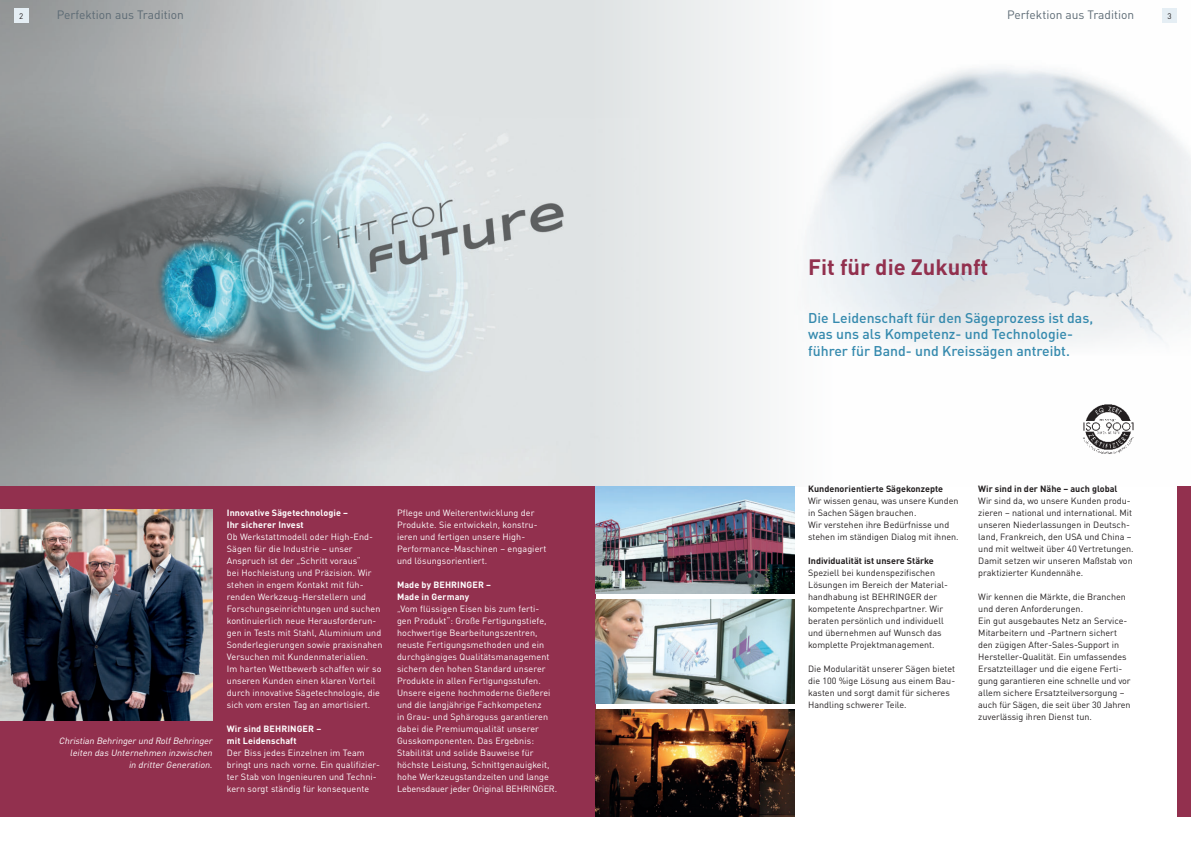
<style>
.page{position:relative;width:1191px;height:842px;background:#fff}
.page>*{position:absolute;margin:0;border:0;box-sizing:border-box;transform-origin:0 0}
.t1{font:700 22px "DIN Pro";color:#92304e}
.t2{font:500 14px/16px "DIN Pro";color:#358aae}
.t3{font:12px "DIN Pro";color:#5c6a74}
.t4{font:9px/12px "DIN Pro";letter-spacing:.01em;color:#fff}
.t5{font:9px/12px "DIN Pro";color:#231f20}
.t6{font:700 9px/12px "DIN Pro";letter-spacing:.01em;color:#fff}
.t7{font:700 9px "DIN Pro";color:#231f20}
.t8{font:italic 9px/12px "DIN Pro";color:#fff;text-align:right}
.t9{font:8px "DIN Pro";color:#231f20}
</style>
<div class="page">
<img style="left:0;top:0;width:1190px;height:486px">
<div style="left:0;top:486px;width:595px;height:330px;background:#92304e"></div>
<img style="left:0;top:510px;width:213px;height:210px">
<div style="left:1177px;top:486px;width:14px;height:330px;background:#92304e"></div>
<div style="left:14px;top:9px;width:14px;height:14px;background:#e5eef4"></div>
<div style="left:1162px;top:9px;width:14px;height:14px;background:#e5eef4"></div>
<img style="left:595px;top:486px;width:199px;height:108px">
<img style="left:595px;top:600px;width:199px;height:103px">
<img style="left:595px;top:709px;width:199px;height:107px">
<img style="left:1080px;top:402px;width:54px;height:53px">
<h3 class="t3" style="left:57px;top:9px;width:129px">Perfektion aus Tradition</h3>
<h3 class="t3" style="left:1007px;top:9px;width:129px">Perfektion aus Tradition</h3>
<p class="t9" style="left:19px;top:12px;width:6px">2</p>
<p class="t9" style="left:1167px;top:12px;width:6px">3</p>
<h1 class="t1" style="left:808px;top:257px;width:182px">Fit für die Zukunft</h1>
<p class="t8" style="left:59px;top:735px;width:157px">Christian Behringer und RolfBehringer leiten das Unternehmen inzwischen in dritter Generation.</p>
<p class="t6" style="left:227px;top:507px;width:123px">Innovative Sägetechnologie –<br>Ihr sicherer Invest</p>
<p class="t4" style="left:227px;top:531px;width:157px">Ob Werkstattmodell oder High-End-Sägen für die Industrie – unser Anspruch ist der „Schritt voraus“<br>bei Hochleistung und Präzision. Wir stehen in engem Kontakt mit füh&shy;renden Werkzeug-Herstellern und Forschungseinrichtungen und suchen kontinuierlich neue Herausforderun&shy;gen in Tests mit Stahl, Aluminium und Sonderlegierungen sowie praxisnahen Versuchen mit Kundenmaterialien.<br>Im harten Wettbewerb schaffen wir so unseren Kunden einen klaren Vorteil durch innovative Sägetechnologie, die sich vom ersten Tag an amortisiert.</p>
<p class="t6" style="left:227px;top:723px;width:96px">Wir sind BEHRINGER – mit Leidenschaft</p>
<p class="t4" style="left:227px;top:747px;width:155px">Der Biss jedes Einzelnen im Team bringt uns nach vorne. Ein qualifizier&shy;ter Stab von Ingenieuren und Techni&shy;kern sorgt ständig für konsequente</p>
<p class="t4" style="left:397px;top:507px;width:151px">Pflege und Weiterentwicklung der<br>Produkte. Sie entwickeln, konstru&shy;ieren und fertigen unsere High-<br>Performance-Maschinen – engagiert und lösungsorientiert.</p>
<p class="t6" style="left:397px;top:579px;width:96px">Made by BEHRINGER –<br>Made in Germany</p>
<p class="t4" style="left:397px;top:603px;width:162px">„Vom flüssigen Eisen bis zum ferti-<br>gen Produkt“: Große Fertigungstiefe, hochwertige Bearbeitungszentren, neuste Fertigungsmethoden und ein durchgängiges Qualitätsmanagement sichern den hohen Standard unserer Produkte in allen Fertigungsstufen.<br>Unsere eigene hochmoderne Gießerei und die langjährige Fachkompetenz<br>in Grau- und Sphäroguss garantieren dabei die Premiumqualität unserer Gusskomponenten. Das Ergebnis:<br>Stabilität und solide Bauweise für höchste Leistung, Schnittgenauigkeit, hohe Werkzeugstandzeiten und lange Lebensdauer jeder Original BEHRINGER.</p>
<h2 class="t2" style="left:808px;top:311px;width:286px">Die Leidenschaft für den Sägeprozess ist das, was uns als Kompetenz- und Technologie - führer für Band- und Kreissägen antreibt.</h2>
<p class="t7" style="left:808px;top:485px;width:136px">Kundenorientierte Sägekonzepte</p>
<p class="t5" style="left:808px;top:495px;width:152px">Wir wissen genau, was unsere Kunden in Sachen Sägen brauchen.<br>Wir verstehen ihre Bedürfnisse und stehen im ständigen Dialog mit ihnen.</p>
<p class="t7" style="left:808px;top:557px;width:127px">Individualität ist unsere Stärke</p>
<p class="t5" style="left:808px;top:567px;width:141px">Speziell bei kundenspezifischen<br>Lösungen im Bereich der Material&shy;handhabung ist BEHRINGER der kompetente Ansprechpartner. Wir beraten persönlich und individuell und übernehmen auf Wunsch das kom plette Projektmanagement.</p>
<p class="t5" style="left:808px;top:663px;width:149px">Die Modularität unserer Sägen bietet die 100 %ige Lösung aus einem Bau&shy;kasten und sorgt damit für sicheres Handling schwerer Teile.</p>
<p class="t7" style="left:978px;top:485px;width:141px">Wir sind in der Nähe – auch global</p>
<p class="t5" style="left:978px;top:495px;width:157px">Wir sind da, wo unsere Kunden produ&shy;zieren – national und international. Mit unseren Niederlassungen in Deutsch&shy;land, Frankreich, den USA und China – und mit weltweit über 40 Vertretungen.<br>Damit setzen wir unseren Maßstab von praktizierter Kundennähe.</p>
<p class="t5" style="left:978px;top:591px;width:154px">Wir kennen die Märkte, die Branchen und deren Anforderungen.<br>Ein gut ausgebautes Netz an Service-Mitarbeitern und -Partnern sichert den zügigen After-Sales-Support in Hersteller-Qualität. Ein umfassendes Ersatzteillager und die eigene Ferti&shy;gung garantieren eine schnelle und vor allem sichere Ersatzteilversorgung – auch für Sägen, die seit über 30 Jahren zuverlässig ihren Dienst tun.</p>
</div>
